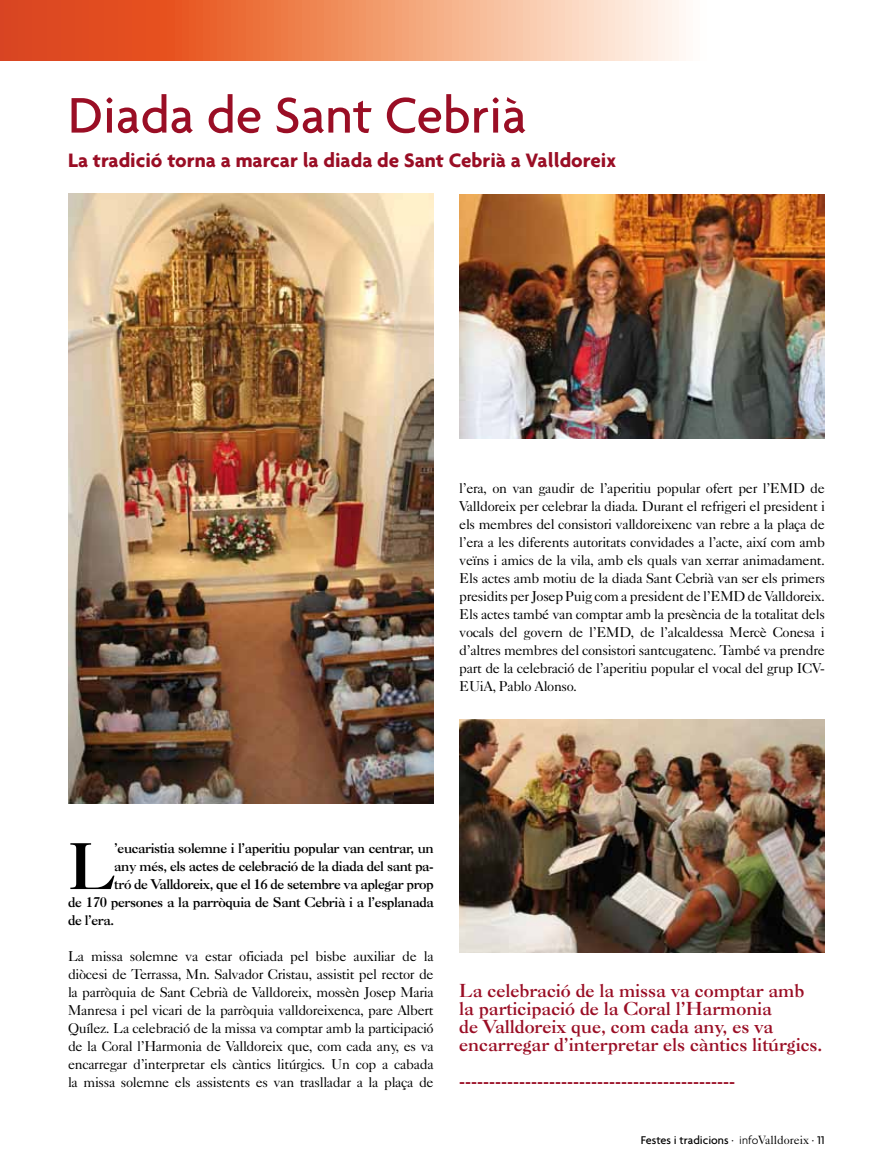
<style>
.page{position:relative;width:893px;height:1170px;background:#fff}
.page>*{position:absolute;margin:0;border:0;box-sizing:border-box;transform-origin:0 0}
.t1{font:700 63px "Caslon BT";color:#000}
.t2{font:500 54px "Agenda";color:#9a0e25}
.t3{font:700 21px "Agenda";color:#9a0e25}
.t4{font:700 18px/18px "Caslon BT";color:#9a0e25}
.t5{font:14.25px/18px "Caslon Five Forty";letter-spacing:-.025em;color:#000;text-align:justify}
.t6{font:700 13.5px "Caslon BT";letter-spacing:-.025em;color:#000}
.t7{font:500 12.15px "Agenda";color:#000}
.s1{font-size:12px}
.s2{font-weight:300;font-size:12px}
.s3{font-family:"Caslon Five Forty";font-weight:400;font-size:12px}
</style>
<div class="page">
<img style="left:68px;top:193px;width:366px;height:610px">
<svg style="left:0;top:0;width:686px;height:61px;background:#ef926b"></svg>
<img style="left:459px;top:719px;width:366px;height:232px">
<img style="left:459px;top:195px;width:366px;height:244px">
<h2 class="t2" style="left:68px;top:82px;width:460px">Diada de Sant Cebrià</h2>
<h3 class="t3" style="left:68px;top:147px;width:549px">La tradició torna a marcar la diada de Sant Cebrià a Valldoreix</h3>
<p class="t5" style="left:459px;top:479px;width:367px">l’era, on van gaudir de l’aperitiu popular ofert per l’EMD de Valldoreix per celebrar la diada. Durant el refrigeri el president i els membres del consistori valldoreixenc van rebre a la plaça de l’era a les diferents autoritats convidades a l’acte, així com amb veïns i amics de la vila, amb els quals van xerrar animadament.<br>Els actes amb motiu de la diada Sant Cebrià van ser els primers presidits per Josep Puig com a president de l’EMD de Valldoreix.<br>Els actes també van comptar amb la presència de la totalitat dels vocals del govern de l’EMD, de l’alcaldessa Mercè Conesa i d’altres membres del consistori santcugatenc. També va prendre part de la celebració de l’aperitiu popular el vocal del grup ICV-EUiA, Pablo Alonso.</p>
<h1 class="t1" style="left:68px;top:828px;width:49px">L</h1>
<p class="t6" style="left:114px;top:839px;width:321px">’eucaristia solemne i l’aperitiu popular van centrar, un</p>
<p class="t6" style="left:114px;top:857px;width:321px">any més, els actes de celebració de la diada del sant pa-</p>
<p class="t6" style="left:114px;top:875px;width:321px">tró de Valldoreix, que el 16 de setembre va aplegar prop</p>
<p class="t6" style="left:68px;top:893px;width:367px">de 170 persones a la parròquia de Sant Cebrià i a l’esplanada</p>
<p class="t6" style="left:68px;top:911px;width:48px">de l’era.</p>
<p class="t5" style="left:68px;top:947px;width:367px">La missa solemne va estar oficiada pel bisbe auxiliar de la diòcesi de Terrassa, Mn. Salvador Cristau, assistit pel rector de la parròquia de Sant Cebrià de Valldoreix, mossèn Josep Maria Manresa i pel vicari de la parròquia valldoreixenca, pare Albert Quílez. La celebració de la missa va comptar amb la participació de la Coral l’Harmonia de Valldoreix que, com cada any, es va encarregar d’interpretar els càntics litúrgics. Un cop a cabada la missa solemne els assistents es van traslladar a la plaça de</p>
<p class="t4" style="left:459px;top:981px;width:365px">La celebració de la missa va comptar amb la participació de la Coral l’Harmonia<br>de Valldoreix que, com cada any, es va encarregar d’interpretar els càntics litúrgics.</p>
<p class="t4" style="left:459px;top:1071px;width:277px">----------------------------------------------</p>
<p class="t7" style="left:641px;top:1132px;width:186px">Festes i tradicions <span class="s1">·</span> <span class="s2">info</span><span class="s3">Valldoreix</span> <span class="s1">· 11</span></p>
</div>
